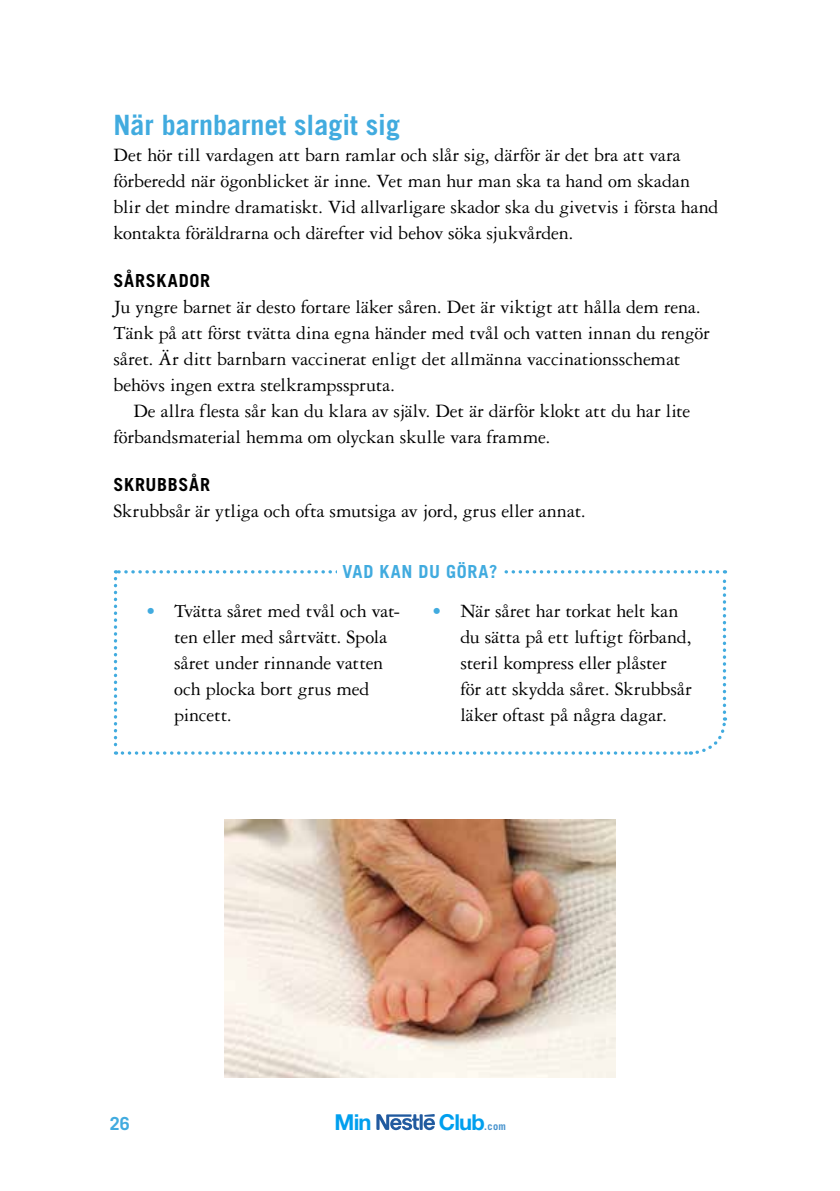
<style>
.page{position:relative;width:840px;height:1191px;background:#fff}
.page>*{position:absolute;margin:0;border:0;box-sizing:border-box;transform-origin:0 0}
.t1{font:700 28px "Trade Gothic";color:#41abdf}
.t2{font:700 22px "Helvetica Neue LT Std";letter-spacing:-.035em;color:#009fee}
.t3{font:20px/26px "Garamond Three";letter-spacing:-.005em;color:#000}
.t4{font:700 18px "Trade Gothic";letter-spacing:.035em;color:#000}
.t5{font:700 18px "Trade Gothic";letter-spacing:.035em;color:#41abdf}
.s1{color:#41abdf}
.s2{font-family:"Trade Gothic";font-size:10.4px;color:#4692cd}
</style>
<div class="page">
<svg style="left:376px;top:1114px;width:59px;height:16px"></svg>
<svg style="left:113px;top:570px;width:615px;height:185px"></svg>
<div style="left:336px;top:558px;width:167px;height:27px;background:#fff"></div>
<img style="left:225px;top:819px;width:389px;height:259px">
<h1 class="t1" style="left:113px;top:108px;width:288px">När barnbarnet slagit sig</h1>
<p class="t3" style="left:113px;top:142px;width:606px">Det hör till vardagen att barn ramlar och slår sig, därför är det bra att vara förberedd när ögonblicket är inne. Vet man hur man ska ta hand om skadan blir det mindre dramatiskt. Vid allvarligare skador ska du givetvis i första hand kontakta föräldrarna och därefter vid behov söka sjukvården.</p>
<p class="t4" style="left:113px;top:270px;width:98px">SÅRSKADOR</p>
<p class="t3" style="left:113px;top:294px;width:597px">Ju yngre barnet är desto fortare läker såren. Det är viktigt att hålla dem rena.<br>Tänk på att först tvätta dina egna händer med tvål och vatten innan du rengör såret. Är ditt barnbarn vaccinerat enligt det allmänna vaccinationsschemat behövs ingen extra stelkrampsspruta.</p>
<p class="t3" style="left:113px;top:398px;width:578px;text-indent:20px">De allra flesta sår kan du klara av själv. Det är därför klokt att du har lite förbandsmaterial hemma om olyckan skulle vara framme.</p>
<p class="t4" style="left:113px;top:474px;width:98px">SKRUBBSÅR</p>
<p class="t3" style="left:113px;top:498px;width:473px">Skrubbsår är ytliga och ofta smutsiga av jord, grus eller annat.</p>
<p class="t5" style="left:342px;top:560px;width:156px">VAD KAN DU GÖRA?</p>
<p class="t3" style="left:174px;top:598px;width:227px;text-indent:-28px"><span class="s1">•</span> Tvätta såret med tvål och vat&shy;ten eller med sårtvätt. Spola såret under rinnande vatten och plocka bort grus med pincett.</p>
<p class="t3" style="left:460px;top:598px;width:233px;text-indent:-28px"><span class="s1">•</span> När såret har torkat helt kan du sätta på ett luftigt förband, steril kompress eller plåster för att skydda såret. Skrubbsår läker oftast på några dagar.</p>
<p class="t5" style="left:110px;top:1112px;width:22px">26</p>
<p class="t2" style="left:334px;top:1108px;width:39px">Min</p>
<p class="t2" style="left:438px;top:1108px;width:69px">Club<span class="s2">.com</span></p>
</div>
